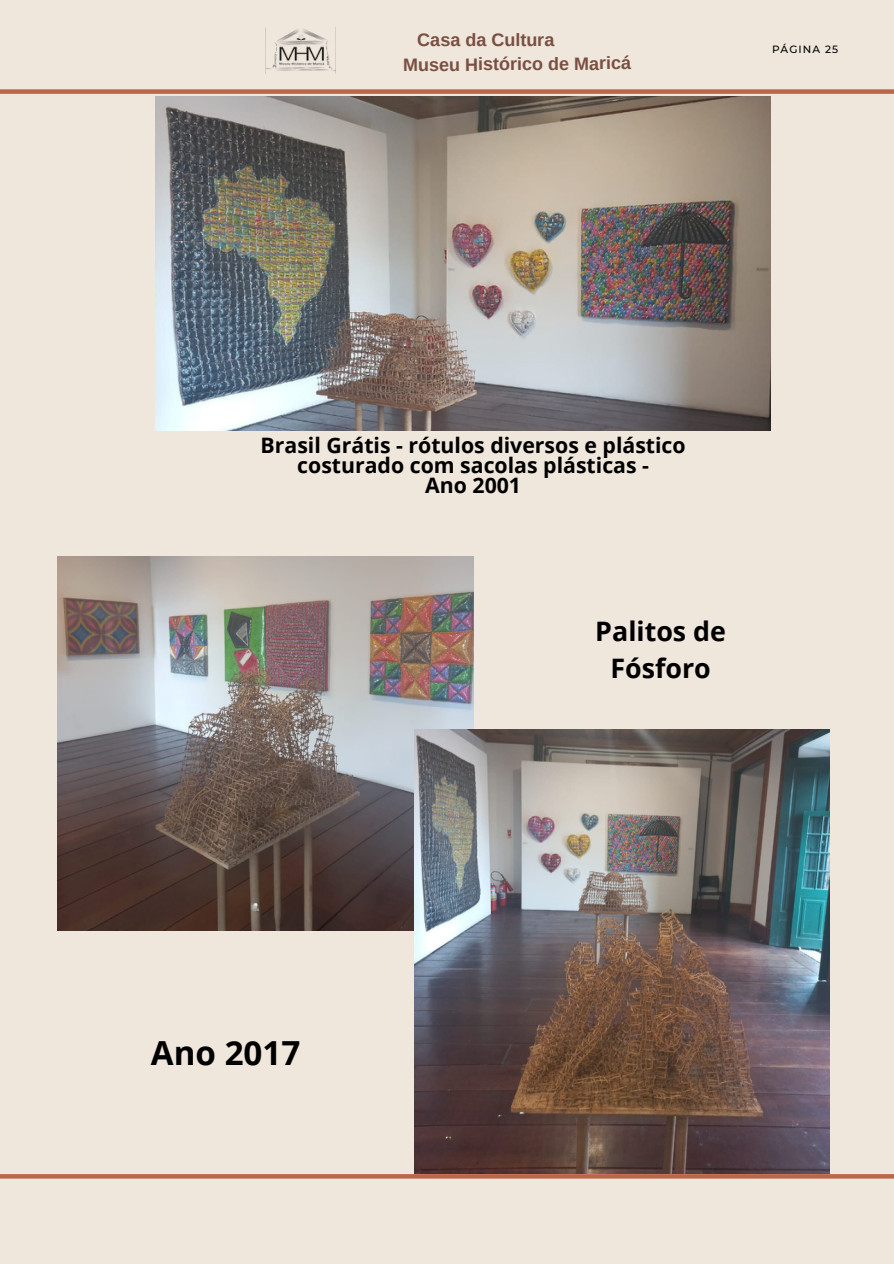
<style>
.page{position:relative;width:894px;height:1264px;background:#fff}
.page>*{position:absolute;margin:0;border:0;box-sizing:border-box;transform-origin:0 0}
.t1{font:700 33.15px "Open Sans";color:#000}
.t2{font:700 26.85px/37.2px "Open Sans";color:#000;text-align:center}
.t3{font:700 21.3px/20.2px "Open Sans";color:#000;text-align:center}
.t4{font:700 18px "Arimo";letter-spacing:-.01em;color:#794f42}
.t5{font:500 10.5px "Montserrat";letter-spacing:.1em;color:#000}
</style>
<div class="page">
<div style="left:0;top:0;width:893px;height:1263px;background:#efe6dc"></div>
<div style="left:0;top:89px;width:893px;height:5px;background:#bd6549"></div>
<img style="left:265px;top:27px;width:70px;height:47px">
<svg style="left:0;top:1174px;width:893px;height:4px;background:#be684d"></svg>
<img style="left:155px;top:96px;width:615px;height:334px">
<img style="left:58px;top:556px;width:415px;height:374px">
<img style="left:414px;top:729px;width:414px;height:444px">
<p class="t4" style="left:417px;top:30px;width:138px">Casa da Cultura</p>
<h3 class="t4" style="left:403px;top:54px;width:229px">Museu Histórico de Maricá</h3>
<p class="t5" style="left:771px;top:43px;width:68px">PÁGINA 25</p>
<h2 class="t3" style="left:260px;top:434px;width:426px">Brasil Grátis - rótulos diversos e plástico costurado com sacolas plásticas -<br>Ano 2001</h2>
<h1 class="t1" style="left:151px;top:1029px;width:151px">Ano 2017</h1>
<p class="t2" style="left:595px;top:612px;width:132px">Palitos de<br>Fósforo</p>
</div>
